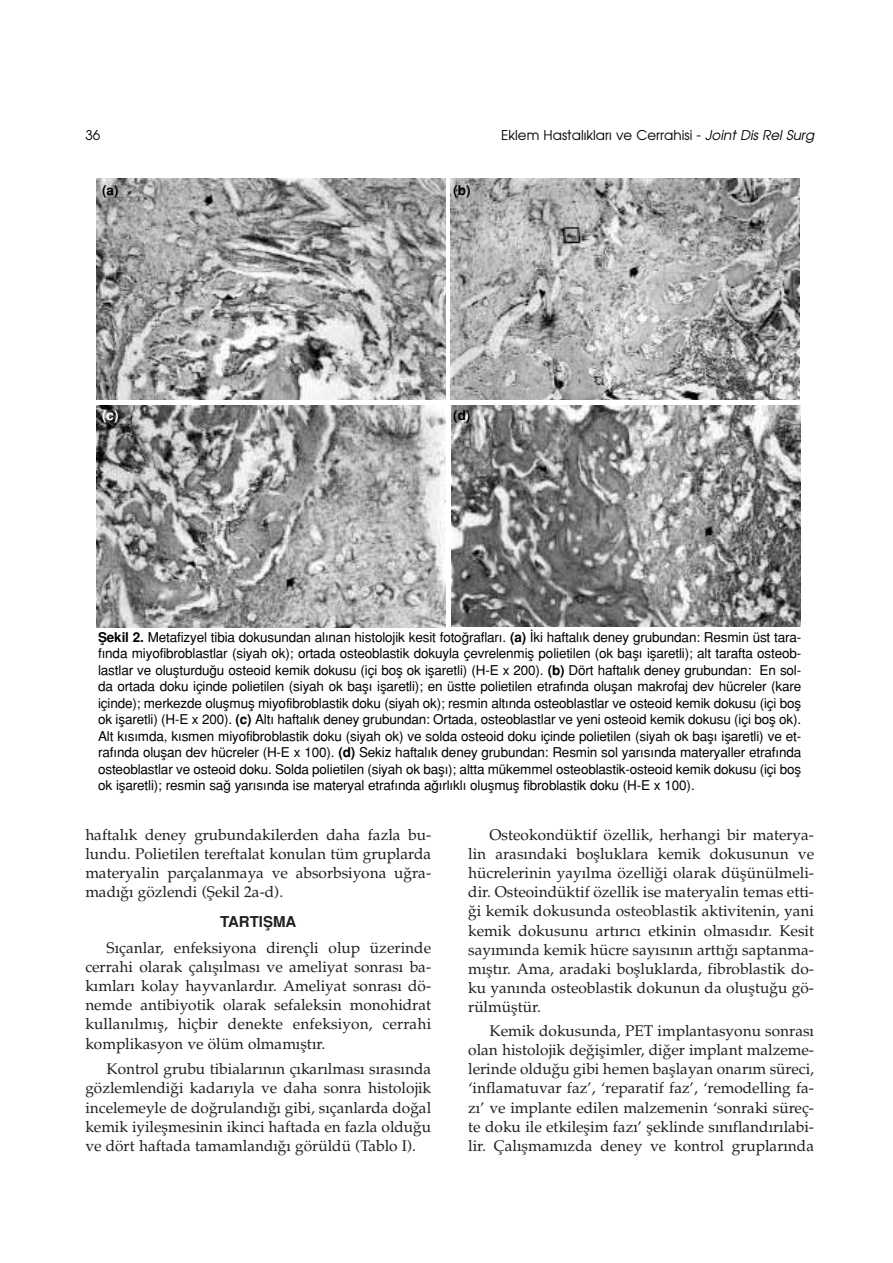
<style>
.page{position:relative;width:893px;height:1263px;background:#fff}
.page>*{position:absolute;margin:0;border:0;box-sizing:border-box;transform-origin:0 0}
.t1{font:15.45px/19.2px "Palatino Turk";color:#231f20;text-align:justify}
.t2{font:15px "Helvetica Turk B";color:#231f20}
.t3{font:13.5px/16.5px "Helvetica Turk";letter-spacing:-.01em;color:#000;text-align:justify}
.t4{font:13.5px "Avant Garde Turk";color:#000}
.t5{font:13.5px "Helvetica Turk B";color:#000}
.t6{font:13.5px "Helvetica Turk B";color:#fff}
.s1{font-family:"Avant Garde Turk I"}
.s2{font-family:"Helvetica Turk B"}
</style>
<div class="page">
<img style="left:97px;top:178px;width:348px;height:221px">
<img style="left:451px;top:178px;width:348px;height:221px">
<img style="left:97px;top:406px;width:348px;height:221px">
<img style="left:452px;top:405px;width:348px;height:222px">
<p class="t4" style="left:85px;top:130px;width:16px">36</p>
<p class="t4" style="left:501px;top:130px;width:314px">Eklem Hastal›klar› ve Cerrahisi - <span class="s1">Joint Dis Rel Surg</span></p>
<p class="t5" style="left:102px;top:185px;width:18px">(a)</p>
<p class="t6" style="left:102px;top:411px;width:18px">(c)</p>
<p class="t5" style="left:453px;top:185px;width:19px">(b)</p>
<p class="t5" style="left:453px;top:411px;width:19px">(d)</p>
<p class="t3" style="left:98px;top:631px;width:704px"><span class="s2">fiekil 2.</span> Metafizyel tibia dokusundan al›nan histolojik kesit foto¤raflar›. <span class="s2">(a)</span> ‹ki haftal›k deney grubundan: Resmin üst tara&shy;f›nda miyofibroblastlar (siyah ok); ortada osteoblastik dokuyla çevrelenmifl polietilen (ok bafl› iflaretli); alt tarafta osteob&shy;lastlar ve oluflturdu¤u osteoid kemik dokusu (içi bofl ok iflaretli) (H-E x 200). <span class="s2">(b)</span> Dört haftal›k deney grubundan: En sol&shy;da ortada doku içinde polietilen (siyah ok bafl› iflaretli); en üstte polietilen etraf›nda oluflan makrofaj dev hücreler (kare içinde); merkezde oluflmufl miyofibroblastik doku (siyah ok); resmin alt›nda osteoblastlar ve osteoid kemik dokusu (içi bofl ok iflaretli) (H-E x 200). <span class="s2">(c)</span> Alt› haftal›k deney grubundan: Ortada, osteoblastlar ve yeni osteoid kemik dokusu (içi bofl ok).<br>Alt k›s›mda, k›smen miyofibroblastik doku (siyah ok) ve solda osteoid doku içinde polietilen (siyah ok bafl› iflaretli) ve et&shy;raf›nda oluflan dev hücreler (H-E x 100). <span class="s2">(d)</span> Sekiz haftal›k deney grubundan: Resmin sol yar›s›nda materyaller etraf›nda osteoblastlar ve osteoid doku. Solda polietilen (siyah ok bafl›); altta mükemmel osteoblastik-osteoid kemik dokusu (içi bofl ok iflaretli); resmin sa¤ yar›s›nda ise materyal etraf›nda a¤›rl›kl› oluflmufl fibroblastik doku (H-E x 100).</p>
<p class="t1" style="left:85px;top:827px;width:347px">haftal›k deney grubundakilerden daha fazla bu&shy;lundu. Polietilen tereftalat konulan tüm gruplarda materyalin parçalanmaya ve absorbsiyona u¤ra&shy;mad›¤› gözlendi (fiekil 2a-d).</p>
<p class="t2" style="left:220px;top:916px;width:78px">TARTIfiMA</p>
<p class="t1" style="left:85px;top:940px;width:347px;text-indent:21px">S›çanlar, enfeksiyona dirençli olup üzerinde cerrahi olarak çal›fl›lmas› ve ameliyat sonras› ba&shy;k›mlar› kolay hayvanlard›r. Ameliyat sonras› dö&shy;nemde antibiyotik olarak sefaleksin monohidrat kullan›lm›fl, hiçbir denekte enfeksiyon, cerrahi komplikasyon ve ölüm olmam›flt›r.</p>
<p class="t1" style="left:85px;top:1062px;width:347px;text-indent:21px">Kontrol grubu tibialar›n›n ç›kar›lmas› s›ras›nda gözlemlendi¤i kadar›yla ve daha sonra histolojik incelemeyle de do¤ruland›¤› gibi, s›çanlarda do¤al kemik iyileflmesinin ikinci haftada en fazla oldu¤u ve dört haftada tamamland›¤› görüldü (Tablo I).</p>
<p class="t1" style="left:468px;top:827px;width:347px;text-indent:21px">Osteokondüktif özellik, herhangi bir materya&shy;lin aras›ndaki boflluklara kemik dokusunun ve hücrelerinin yay›lma özelli¤i olarak düflünülmeli&shy;dir. Osteoindüktif özellik ise materyalin temas etti-¤i kemik dokusunda osteoblastik aktivitenin, yani kemik dokusunu art›r›c› etkinin olmas›d›r. Kesit say›m›nda kemik hücre say›s›n›n artt›¤› saptanma&shy;m›flt›r. Ama, aradaki boflluklarda, fibroblastik do&shy;ku yan›nda osteoblastik dokunun da olufltu¤u gö&shy;rülmüfltür.</p>
<p class="t1" style="left:468px;top:1023px;width:347px;text-indent:21px">Kemik dokusunda, PET implantasyonu sonras› olan histolojik de¤iflimler, di¤er implant malzeme&shy;lerinde oldu¤u gibi hemen bafllayan onar›m süreci, ‘inflamatuvar faz’, ‘reparatif faz’, ‘remodelling fa&shy;z›’ ve implante edilen malzemenin ‘sonraki süreç&shy;te doku ile etkileflim faz›’ fleklinde s›n›fland›r›labi&shy;lir. Çal›flmam›zda deney ve kontrol gruplar›nda</p>
</div>
